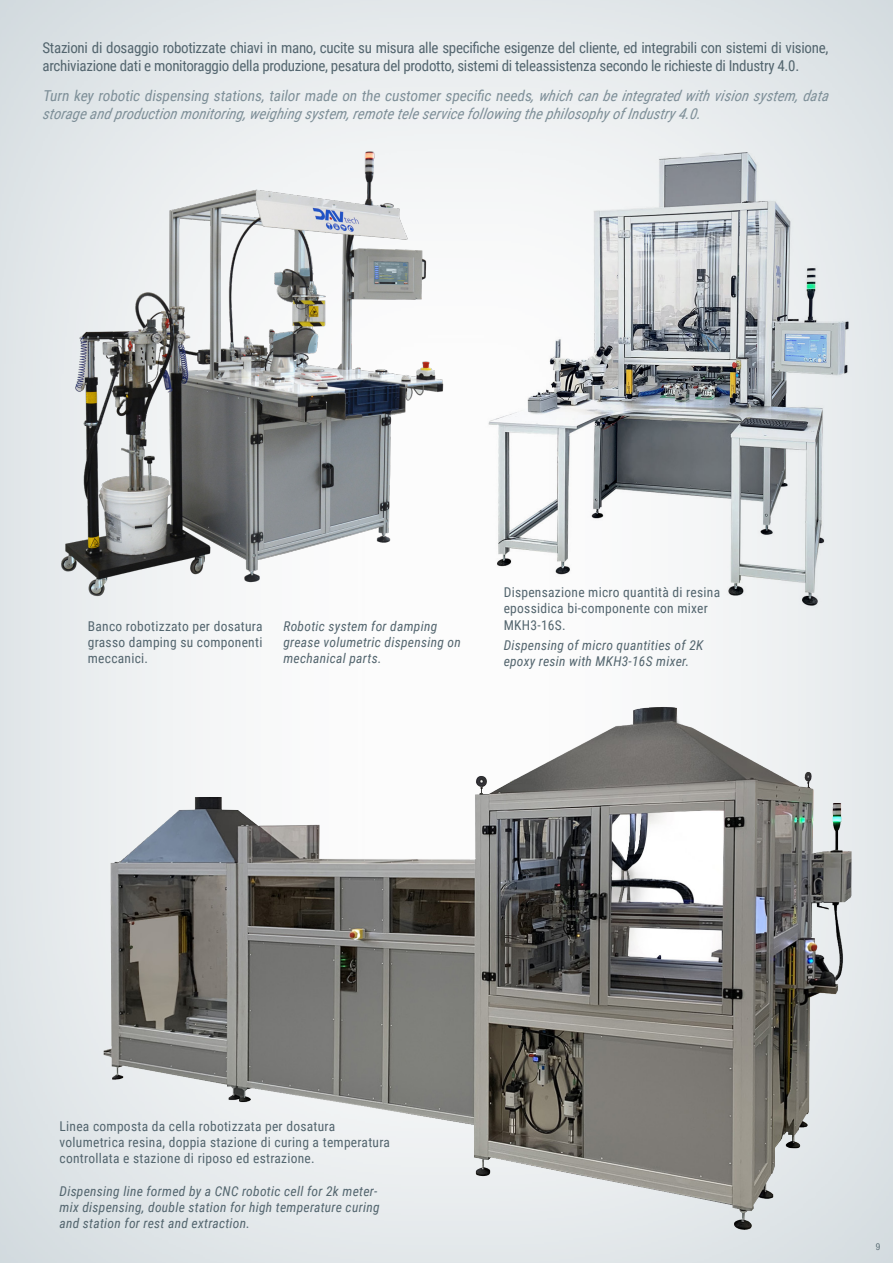
<style>
.page{position:relative;width:893px;height:1263px;background:#fff}
.page>*{position:absolute;margin:0;border:0;box-sizing:border-box;transform-origin:0 0}
.t1{font:15px/18px "Roboto Condensed";letter-spacing:-.02em;color:#53656e}
.t2{font:italic 15px/18px "Roboto Condensed";color:#7e8f98}
.t3{font:13.5px/16.2px "Roboto Condensed";letter-spacing:.02em;color:#53656e}
.t4{font:italic 13.5px/16.2px "Roboto Condensed";letter-spacing:.02em;color:#53656e}
.t5{font:condensed 9px "Swiss 721 BT";color:#53656e}
.s1{font-style:inherit}
</style>
<div class="page">
<div style="left:0;top:0;width:893px;height:1263px;background:#889fac;opacity:.5"></div>
<img style="left:483px;top:152px;width:389px;height:470px">
<img style="left:49px;top:141px;width:402px;height:459px">
<img style="left:0;top:696px;width:893px;height:567px">
<p class="t1" style="left:43px;top:38px;width:787px">Stazioni di dosaggio robotizzate chiavi in mano, cucite su misura alle specifiche esigenze del cliente, ed integrabili con sistemi di visione, archiviazione dati e monitoraggio della produzione, pesatura del prodotto, sistemi di teleassistenza secondo le richieste di Industry 4.0.</p>
<p class="t2" style="left:43px;top:86px;width:791px"><span class="s1">Turn key robotic dispensing stations, tailor made on the customer specific needs</span>, which can be integrated with vision system, data storage and p roduction monitoring, weighing system, remote tele service following the p hilosop hy of Industry 4.0.</p>
<p class="t3" style="left:504px;top:584px;width:218px">Dispensazione micro quantità di resina epossidica bi-componente con mixer</p>
<p class="t3" style="left:88px;top:617px;width:176px">Banco robotizzato per dosatura</p>
<p class="t3" style="left:504px;top:616px;width:63px">MKH3-16S.</p>
<p class="t3" style="left:88px;top:633px;width:176px">grasso damping su componenti meccanici.</p>
<p class="t4" style="left:283px;top:617px;width:179px">Robotic system for damping grease volumetric dispensing on mechanical parts.</p>
<p class="t4" style="left:504px;top:637px;width:201px">Dispensing of micro quantities of 2K epoxy resin with MKH3-16S mixer.</p>
<p class="t3" style="left:60px;top:1117px;width:332px">Linea composta da cella robotizzata per dosatura volumetrica resina, doppia stazione di curing a temperatura controllata e stazione di riposo ed estrazione.</p>
<p class="t4" style="left:60px;top:1182px;width:321px">Dispensing line formed by a CNC robotic cell for 2k meter&shy;mix dispensing, double station for high temperature curing and station for rest and extraction.</p>
<p class="t5" style="left:876px;top:1242px;width:6px">9</p>
</div>
